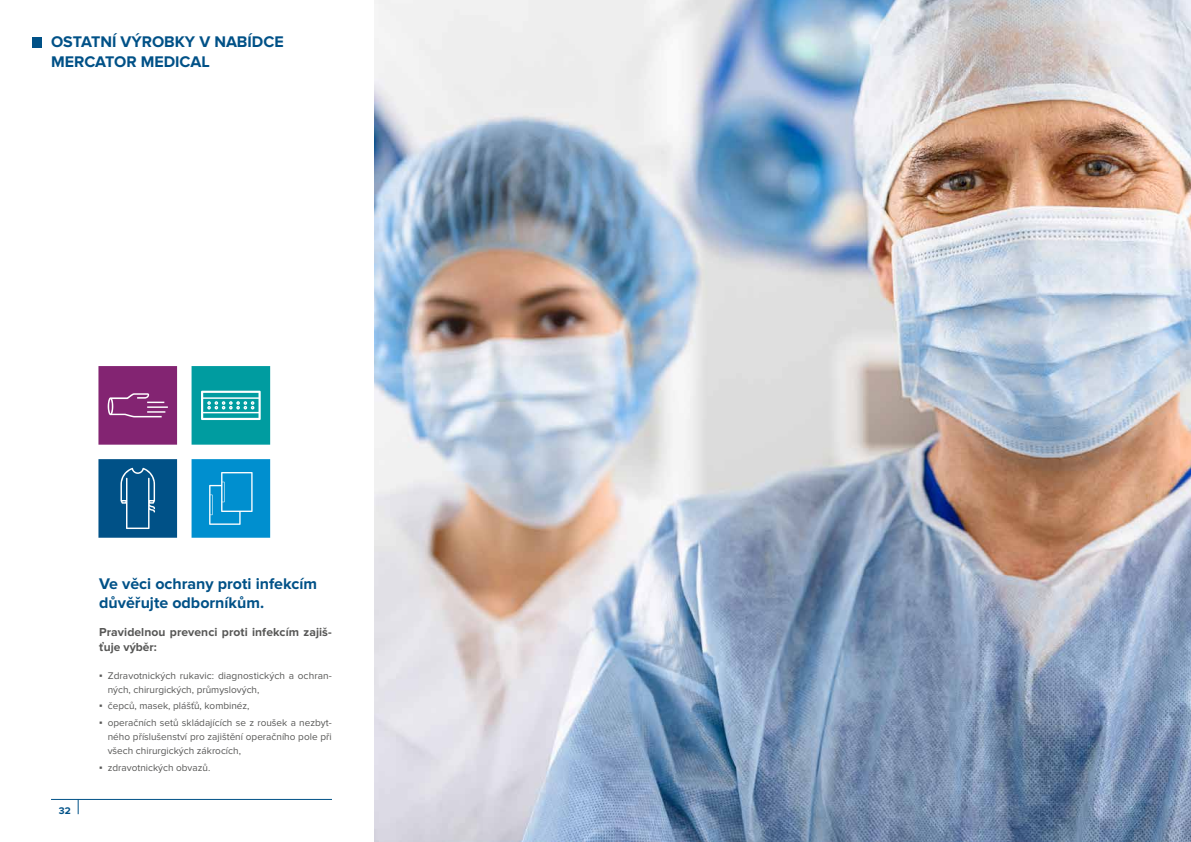
<style>
.page{position:relative;width:1191px;height:842px;background:#fff}
.page>*{position:absolute;margin:0;border:0;box-sizing:border-box;transform-origin:0 0}
.t1{font:700 16px/19.2px "Proxima Nova";color:#005187}
.t2{font:700 12px/14.4px "Proxima Nova";letter-spacing:.005em;color:#575756}
.t3{font:10px/14px "Proxima Nova";color:#575756}
.t4{font:700 10px "Proxima Nova";color:#005187}
.s1{font-family:"Arial"}
</style>
<div class="page">
<hr style="left:51px;top:799px;width:502px;height:1px;background:#005187">
<svg style="left:78px;top:800px;width:1px;height:14px"></svg>
<div style="left:332px;top:786px;width:42px;height:25px;background:#fff"></div>
<div style="left:98px;top:459px;width:79px;height:79px;background:#005187"></div>
<svg style="left:120px;top:468px;width:35px;height:61px"></svg>
<div style="left:191px;top:366px;width:79px;height:79px;background:#009ca0"></div>
<svg style="left:201px;top:391px;width:60px;height:29px"></svg>
<div style="left:191px;top:459px;width:79px;height:79px;background:#008fcf"></div>
<svg style="left:209px;top:472px;width:44px;height:53px"></svg>
<div style="left:98px;top:366px;width:79px;height:79px;background:#832472"></div>
<svg style="left:108px;top:393px;width:60px;height:24px"></svg>
<img style="left:374px;top:0;width:817px;height:842px">
<div style="left:32px;top:37px;width:11px;height:10px;background:#005187"></div>
<h1 class="t1" style="left:51px;top:33px;width:234px">OSTATNÍ VÝROBKY V NABÍDCE<br>MERCATOR MEDICAL</h1>
<p class="t4" style="left:59px;top:805px;width:13px">32</p>
<h1 class="t1" style="left:99px;top:574px;width:219px">Ve věci ochrany proti infekcím důvěřujte odborníkům.</h1>
<p class="t2" style="left:99px;top:626px;width:234px">Pravidelnou prevenci proti infekcím zajiš&shy;ťuje výběr:</p>
<p class="t3" style="left:108px;top:669px;width:225px;text-indent:-8px"><span class="s1">▪</span> Zdravotnických rukavic: diagnostických a ochran&shy;ných, chirurgických, průmyslových,</p>
<p class="t3" style="left:99px;top:699px;width:152px"><span class="s1">▪</span> čepců, masek, plášťů, kombinéz,</p>
<p class="t3" style="left:108px;top:716px;width:225px;text-align:justify;text-indent:-8px"><span class="s1">▪</span> operačních setů skládajících se z roušek a nezbyt&shy;ného příslušenství pro zajištění operačního pole při všech chirurgických zákrocích,</p>
<p class="t3" style="left:99px;top:761px;width:113px"><span class="s1">▪</span> zdravotnických obvazů.</p>
</div>
